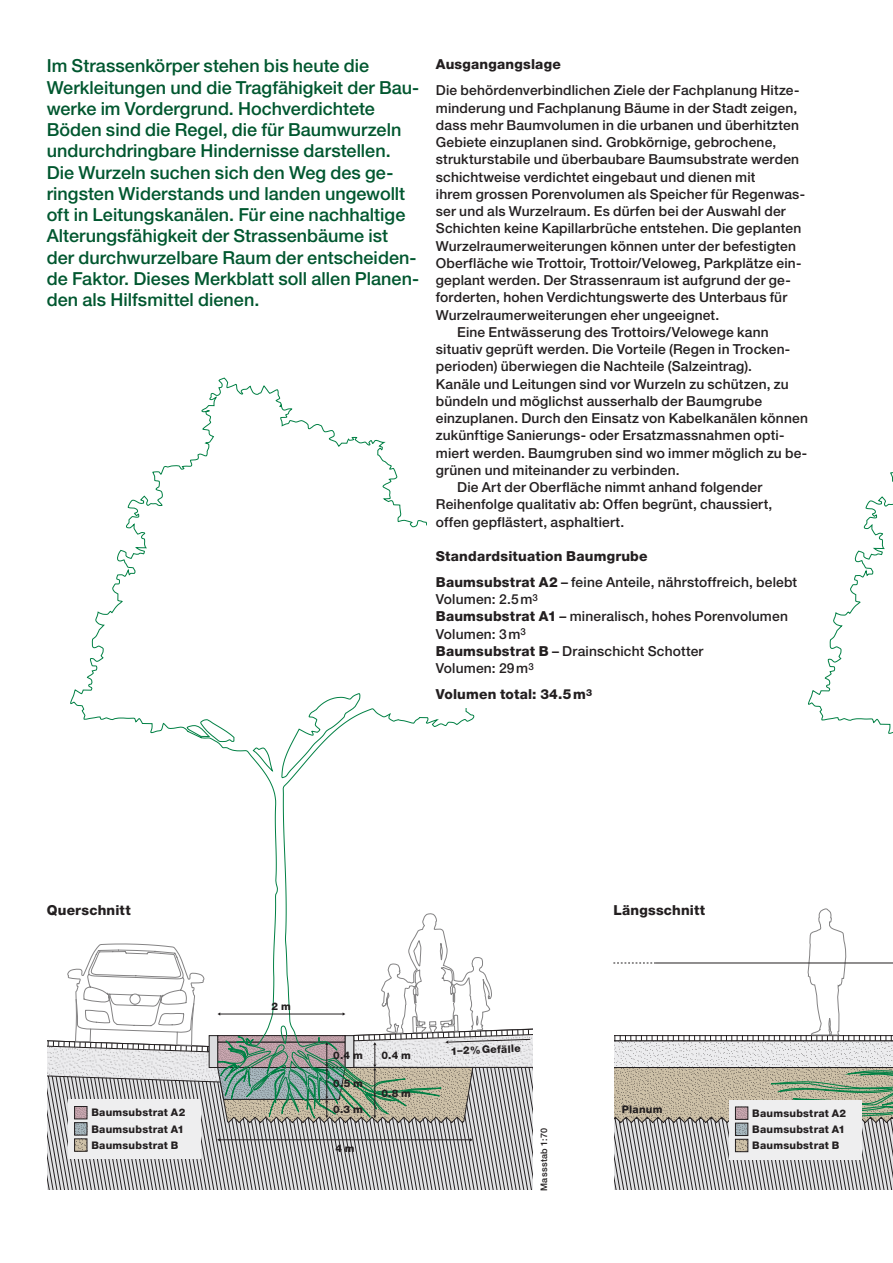
<style>
.page{position:relative;width:893px;height:1263px;background:#fff}
.page>*{position:absolute;margin:0;border:0;box-sizing:border-box;transform-origin:0 0}
.t1{font:500 18px/21.3px "Helvetica Neue LTW1 G";color:#00572f}
.t2{font:500 13.8px/17.2px "Helvetica Neue LTW1 G";letter-spacing:.015em;color:#231f20}
.t3{font:800 13.8px/25.8px "Helvetica Neue LTW1 G";letter-spacing:.015em;color:#231f20}
.t4{font:800 10.5px/16.2px "Helvetica Neue LTW1 G";letter-spacing:.025em;color:#231f20;text-align:justify}
.t5{font:500 9px "Helvetica Neue LTW1 G";letter-spacing:.03em;color:#231f20}
.s1{font-weight:500}
.s2{font-weight:800}
</style>
<div class="page">
<svg style="left:70px;top:378px;width:405px;height:535px"></svg>
<svg style="left:808px;top:472px;width:85px;height:262px"></svg>
<div style="left:427px;top:520px;width:175px;height:188px;background:#fff"></div>
<svg style="left:613px;top:908px;width:280px;height:282px"></svg>
<div style="left:735px;top:1123px;width:13px;height:13px;border:1px solid #231f20"></div>
<svg style="left:47px;top:913px;width:486px;height:277px"></svg>
<div style="left:74px;top:1122px;width:13px;height:13px;border:1px solid #231f20"></div>
<p class="t1" style="left:47px;top:55px;width:374px">Im Strassenkörper stehen bis heute die Werkleitungen und die Tragfähigkeit der Bau&shy;werke im Vordergrund. Hochverdichtete Böden sind die Regel, die für Baumwurzeln undurchdringbare Hindernisse darstellen.<br>Die Wurzeln suchen sich den Weg des ge&shy;ringsten Widerstands und landen ungewollt oft in Leitungskanälen. Für eine nachhaltige Alterungsfähigkeit der Strassenbäume ist der durchwurzelbare Raum der entscheiden&shy;de Faktor. Dieses Merkblatt soll allen Planen&shy;den als Hilfsmittel dienen.</p>
<p class="t3" style="left:436px;top:52px;width:126px">Ausgangangslage</p>
<p class="t2" style="left:436px;top:82px;width:365px">Die behördenverbindlichen Ziele der Fachplanung Hitze-</p>
<p class="t2" style="left:436px;top:99px;width:363px">minderung und Fachplanung Bäume in der Stadt zeigen,</p>
<p class="t2" style="left:436px;top:116px;width:365px">dass mehr Baumvolumen in die urbanen und überhitzten</p>
<p class="t2" style="left:436px;top:133px;width:342px">Gebiete einzuplanen sind. Grobkörnige, gebrochene,</p>
<p class="t2" style="left:436px;top:151px;width:365px">strukturstabile und überbaubare Baumsubstrate werden</p>
<p class="t2" style="left:436px;top:168px;width:321px">schichtweise verdichtet eingebaut und dienen mit</p>
<p class="t2" style="left:436px;top:185px;width:371px">ihrem grossen Porenvolumen als Speicher für Regenwas-</p>
<p class="t2" style="left:436px;top:202px;width:351px">ser und als Wurzelraum. Es dürfen bei der Auswahl der</p>
<p class="t2" style="left:436px;top:220px;width:367px">Schichten keine Kapillarbrüche entstehen. Die geplanten</p>
<p class="t2" style="left:436px;top:237px;width:362px">Wurzelraumerweiterungen können unter der befestigten</p>
<p class="t2" style="left:436px;top:254px;width:367px">Oberfläche wie Trottoir, Trottoir/Veloweg, Parkplätze ein-</p>
<p class="t2" style="left:436px;top:271px;width:356px">geplant werden. Der Strassenraum ist aufgrund der ge-</p>
<p class="t2" style="left:436px;top:289px;width:353px">forderten, hohen Verdichtungswerte des Unterbaus für</p>
<p class="t2" style="left:436px;top:306px;width:285px">Wurzelraumerweiterungen eher ungeeignet.</p>
<p class="t2" style="left:457px;top:323px;width:313px">Eine Entwässerung des Trottoirs/Velowege kann</p>
<p class="t2" style="left:436px;top:340px;width:356px">situativ geprüft werden. Die Vorteile (Regen in Trocken-</p>
<p class="t2" style="left:436px;top:358px;width:318px">perioden) überwiegen die Nachteile (Salzeintrag).</p>
<p class="t2" style="left:436px;top:375px;width:354px">Kanäle und Leitungen sind vor Wurzeln zu schützen, zu</p>
<p class="t2" style="left:436px;top:392px;width:328px">bündeln und möglichst ausserhalb der Baumgrube</p>
<p class="t2" style="left:436px;top:409px;width:374px">einzuplanen. Durch den Einsatz von Kabelkanälen können</p>
<p class="t2" style="left:436px;top:427px;width:350px">zukünftige Sanierungs- oder Ersatzmassnahmen opti-</p>
<p class="t2" style="left:436px;top:444px;width:373px">miert werden. Baumgruben sind wo immer möglich zu be-</p>
<p class="t2" style="left:436px;top:461px;width:245px">grünen und miteinander zu verbinden.</p>
<p class="t2" style="left:457px;top:478px;width:307px">Die Art der Oberfläche nimmt anhand folgender</p>
<p class="t2" style="left:436px;top:496px;width:338px">Reihenfolge qualitativ ab: Offen begrünt, chaussiert,</p>
<p class="t2" style="left:436px;top:513px;width:190px">offen gepflästert, asphaltiert.</p>
<p class="t3" style="left:436px;top:543px;width:363px">Standardsituation Baumgrube<br>Baumsubstrat A2 <span class="s1">– feine Anteile, nährstoffreich, belebt</span></p>
<p class="t2" style="left:436px;top:591px;width:354px">Volumen: 2.5m<sup>3<br></sup><span class="s2">Baumsubstrat A1</span> – mineralisch, hohes Porenvolumen<br>Volumen: 3m<sup>3<br></sup><span class="s2">Baumsubstrat B</span> – Drainschicht Schotter<br>Volumen: 29m<sup>3</sup></p>
<p class="t3" style="left:436px;top:681px;width:158px">Volumen total: 34.5m<sup>3</sup></p>
<p class="t3" style="left:47px;top:897px;width:85px">Querschnitt</p>
<p class="t3" style="left:613px;top:897px;width:93px">Längsschnitt</p>
<p class="t4" style="left:91px;top:1105px;width:95px">Baumsubstrat A2<br>Baumsubstrat A1<br>Baumsubstrat B</p>
<p class="t4" style="left:272px;top:998px;width:21px">2 m</p>
<p class="t4" style="left:333px;top:1047px;width:31px">0.4 m</p>
<p class="t4" style="left:333px;top:1075px;width:31px">0.5 m</p>
<p class="t4" style="left:333px;top:1101px;width:31px">0.3 m</p>
<p class="t4" style="left:335px;top:1140px;width:21px">4 m</p>
<p class="t4" style="left:381px;top:1047px;width:31px">0.4 m</p>
<p class="t4" style="left:381px;top:1085px;width:31px">0.8 m</p>
<p class="t4" style="left:450px;top:1043px;width:71px;rotate:-2deg">1–2%Gefälle</p>
<p class="t5" style="left:538px;top:1191px;width:64px;rotate:-90deg">Massstab 1:70</p>
<p class="t4" style="left:622px;top:1101px;width:42px">Planum</p>
<p class="t4" style="left:752px;top:1105px;width:95px">Baumsubstrat A2<br>Baumsubstrat A1<br>Baumsubstrat B</p>
</div>
